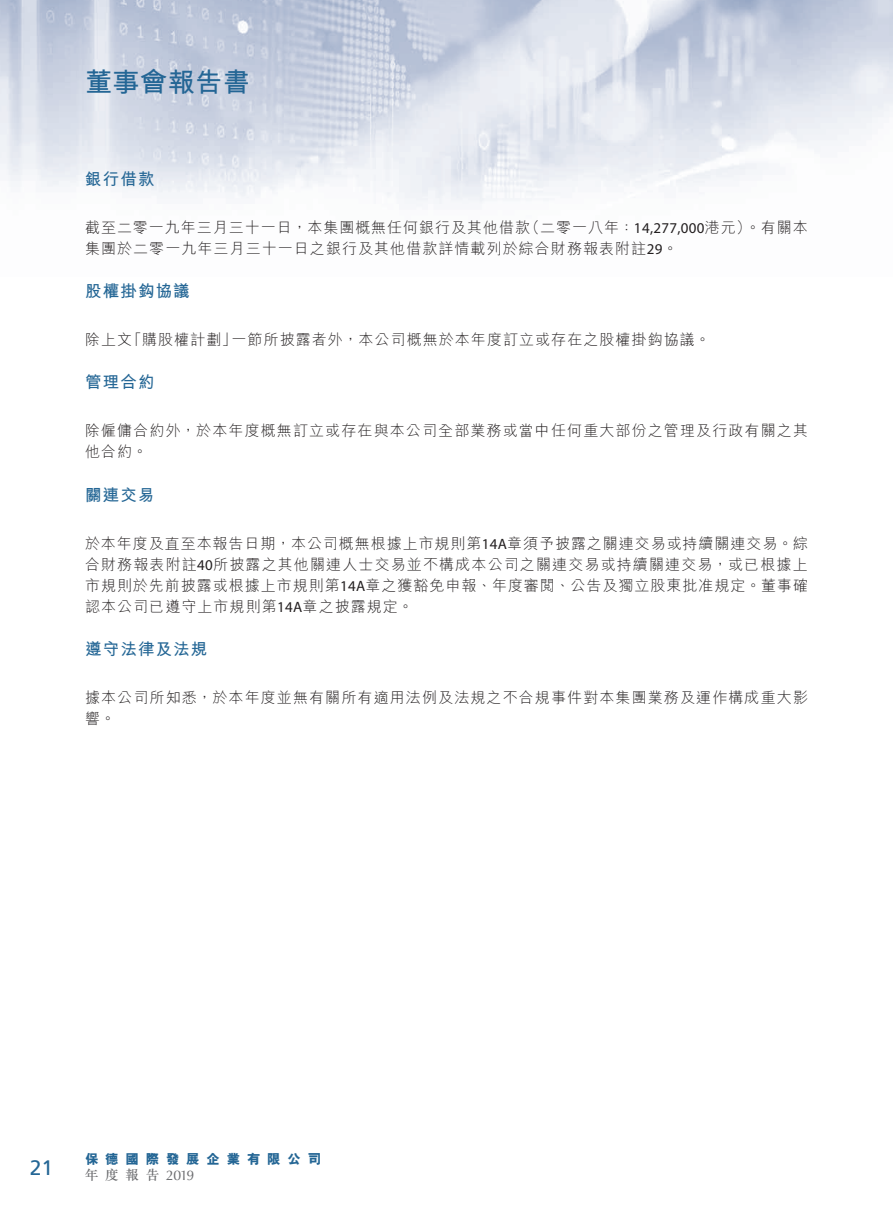
<style>
.page{position:relative;width:893px;height:1212px;background:#fff}
.page>*{position:absolute;margin:0;border:0;box-sizing:border-box;transform-origin:0 0}
.t1{font:700 27px "M Hei HK";letter-spacing:.02em;color:#246695}
.t2{font:21px "Frutiger LT Std";color:#246695}
.t3{font:700 16.5px "M Hei HK";letter-spacing:.07em;color:#246695}
.t4{font:300 15px/21px "M Hei HK";letter-spacing:.07em;color:#231f20}
.t5{font:800 13.5px "M Hei HK";letter-spacing:.5em;color:#246695}
.t6{font:13.5px "Optima Nova LT";color:#6c6d70}
.t7{font:500 13.5px "M Sung HK";color:#6c6d70}
.s1{font-family:"Myriad Pro";font-weight:400}
</style>
<div class="page">
<img style="left:0;top:0;width:893px;height:206px">
<h1 class="t1" style="left:85px;top:63px;width:166px">董事會報告書</h1>
<p class="t3" style="left:85px;top:167px;width:71px">銀行借款</p>
<p class="t4" style="left:525px;top:216px;width:285px">（二零一八年：<span class="s1">14,277,000</span>港元）。有關本</p>
<p class="t4" style="left:85px;top:216px;width:594px">截至二零一九年三月三十一日，本集團概無任何銀行及其他借款<br>集團於二零一九年三月三十一日之銀行及其他借款詳情載列於綜合財務報表附註<span class="s1">29</span>。</p>
<p class="t3" style="left:85px;top:279px;width:106px">股權掛鈎協議</p>
<p class="t4" style="left:231px;top:328px;width:480px">一節所披露者外，本公司概無於本年度訂立或存在之股權掛鈎協議。</p>
<p class="t4" style="left:127px;top:328px;width:111px">「購股權計劃」</p>
<p class="t4" style="left:85px;top:328px;width:49px">除上文</p>
<p class="t3" style="left:85px;top:370px;width:71px">管理合約</p>
<p class="t4" style="left:85px;top:420px;width:724px">除僱傭合約外，於本年度概無訂立或存在與本公司全部業務或當中任何重大部份之管理及行政有關之其他合約。</p>
<p class="t3" style="left:85px;top:483px;width:71px">關連交易</p>
<p class="t4" style="left:85px;top:532px;width:724px;text-align:justify">於本年度及直至本報告日期，本公司概無根據上市規則第<span class="s1">14A</span>章須予披露之關連交易或持續關連交易。綜合財務報表附註<span class="s1">40</span>所披露之其他關連人士交易並不構成本公司之關連交易或持續關連交易，或已根據上市規則於先前披露或根據上市規則第<span class="s1">14A</span>章之獲豁免申報、年度審閱、公告及獨立股東批准規定。董事確認本公司已遵守上市規則第<span class="s1">14A</span>章之披露規定。</p>
<p class="t3" style="left:85px;top:637px;width:124px">遵守法律及法規</p>
<p class="t4" style="left:85px;top:686px;width:724px">據本公司所知悉，於本年度並無有關所有適用法例及法規之不合規事件對本集團業務及運作構成重大影響。</p>
<h2 class="t2" style="left:30px;top:1155px;width:25px">21</h2>
<p class="t5" style="left:85px;top:1150px;width:238px">保德國際發展企業有限公司</p>
<p class="t7" style="left:85px;top:1166px;width:76px">年度報告</p>
<p class="t6" style="left:166px;top:1168px;width:30px">2019</p>
</div>
